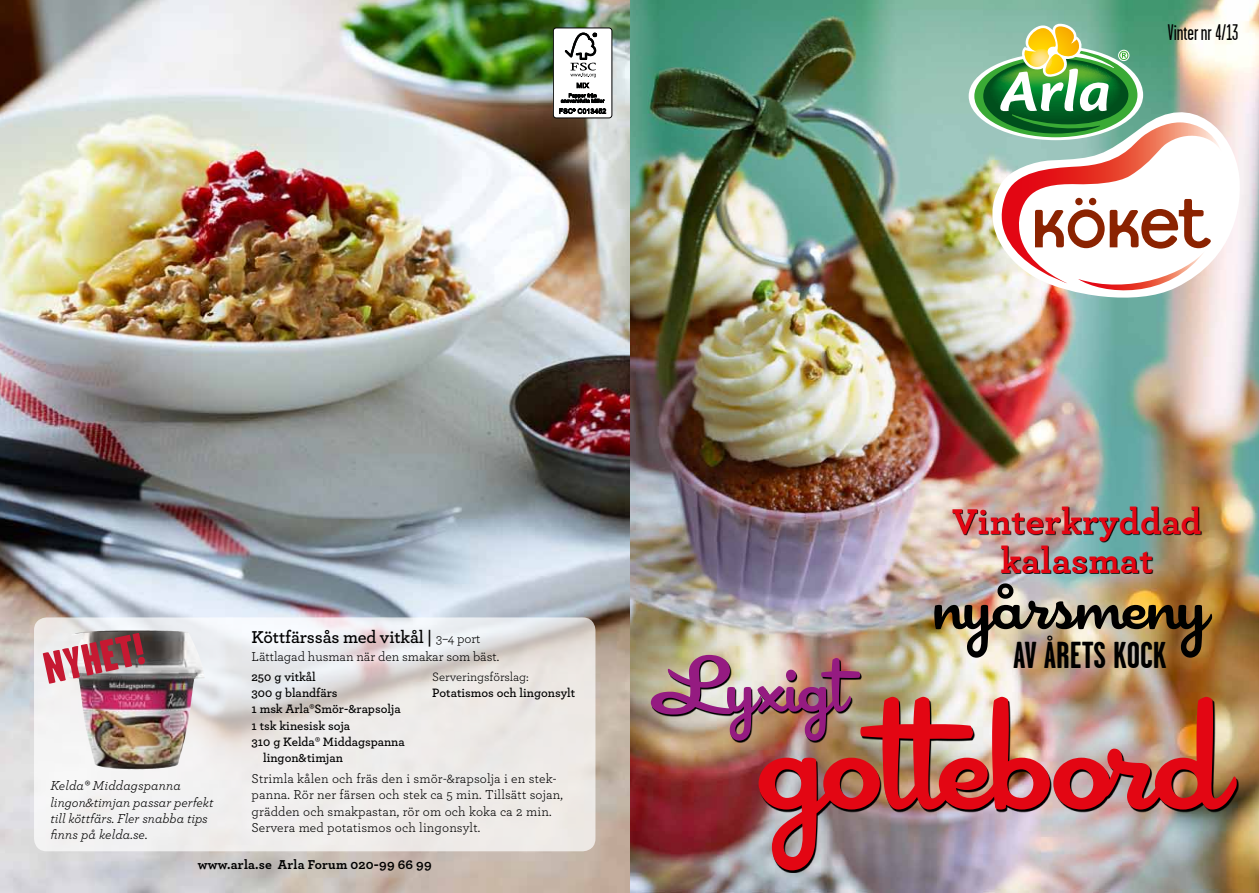
<style>
.page{position:relative;width:1259px;height:893px;background:#fff}
.page>*{position:absolute;margin:0;border:0;box-sizing:border-box;transform-origin:0 0}
.t1{font:176.4px "Cocktail Shaker";color:#e30613}
.t2{font:84px "Cocktail Shaker";letter-spacing:-.02em;color:#951b81}
.t3{font:82.5px "Cocktail Shaker";letter-spacing:-.005em;color:#000}
.t4{font:900 44.7px "Garage Gothic";color:#c61932}
.t5{font:700 37.5px/39px "Archer";letter-spacing:.005em;color:#e30613;text-align:center}
.t6{font:700 37.5px "Garage Gothic";color:#000}
.t7{font:22.5px "Garage Gothic";color:#000}
.t8{font:600 18px "Archer";letter-spacing:-.005em;color:#000}
.t9{font:13.5px/16.2px "Archer";letter-spacing:.01em;color:#000}
.t10{font:italic 13.5px/16.2px "Archer";color:#000}
.t11{font:700 13.5px "Archer";letter-spacing:.015em;color:#000}
.t12{font:600 12.75px "Archer";color:#000}
.t13{font:12.75px "Archer";letter-spacing:-.005em;color:#000}
.s1{font-weight:400;font-size:13.5px}
</style>
<div class="page">
<img style="left:0;top:0;width:1259px;height:893px">
<svg style="left:34px;top:617px;width:561px;height:234px;fill:#eeebea"></svg>
<img style="left:68px;top:630px;width:137px;height:139px">
<div style="left:553px;top:28px;width:59px;height:90px;background:#fff;border-radius:3px"></div>
<div style="left:553px;top:28px;width:59px;height:90px;border:1px solid #010202;border-radius:3px"></div>
<svg style="left:559px;top:33px;width:47px;height:81px"></svg>
<svg style="left:977px;top:89px;width:265px;height:218px"></svg>
<img style="left:968px;top:24px;width:253px;height:278px">
<img style="left:652px;top:656px;width:586px;height:216px">
<img style="left:953px;top:507px;width:248px;height:67px">
<h3 class="t7" style="left:1168px;top:18px;width:72px">Vinter nr 4/13</h3>
<h3 class="t8" style="left:252px;top:624px;width:230px">Köttfärssås med vitkål | <span class="s1">3–4 port</span></h3>
<p class="t9" style="left:252px;top:647px;width:249px">Lättlagad husman när den smakar som bäst.</p>
<p class="t12" style="left:252px;top:667px;width:66px">250 g vitkål</p>
<p class="t12" style="left:252px;top:683px;width:87px">300 g blandfärs</p>
<p class="t12" style="left:252px;top:700px;width:151px">1 msk Arla®Smör-&amp;rapsolja</p>
<p class="t12" style="left:252px;top:716px;width:100px">1 tsk kinesisk soja</p>
<p class="t12" style="left:252px;top:732px;width:155px">310 g Kelda® Middagspanna</p>
<p class="t12" style="left:263px;top:748px;width:81px">lingon&amp;timjan</p>
<p class="t9" style="left:252px;top:770px;width:313px">Strimla kålen och fräs den i smör-&amp;rapsolja i en stek&shy;panna. Rör ner färsen och stek ca 5 min. Tillsätt sojan, grädden och smakpastan, rör om och koka ca 2 min.<br>Servera med potatismos och lingonsylt.</p>
<h3 class="t4" style="left:38px;top:642px;width:103px;rotate:-12deg">NYHET!</h3>
<p class="t13" style="left:432px;top:668px;width:98px">Serveringsförslag:</p>
<p class="t12" style="left:432px;top:683px;width:144px">Potatismos och lingonsylt</p>
<p class="t10" style="left:50px;top:777px;width:164px">Kelda® Middagspanna lingon&amp;timjan passar perfekt till köttfärs. Fler snabba tips finns på kelda.se.</p>
<p class="t11" style="left:198px;top:856px;width:235px">www.arla.se Arla Forum 020-99 66 99</p>
<h3 class="t5" style="left:952px;top:501px;width:251px">Vinterkryddad kalasmat</h3>
<h3 class="t3" style="left:935px;top:556px;width:274px">nyårsmeny</h3>
<h3 class="t6" style="left:1013px;top:632px;width:155px">AV ÅRETS KOCK</h3>
<h2 class="t2" style="left:656px;top:637px;width:193px">Lyxigt</h2>
<h1 class="t1" style="left:760px;top:653px;width:469px">gottebord</h1>
</div>
